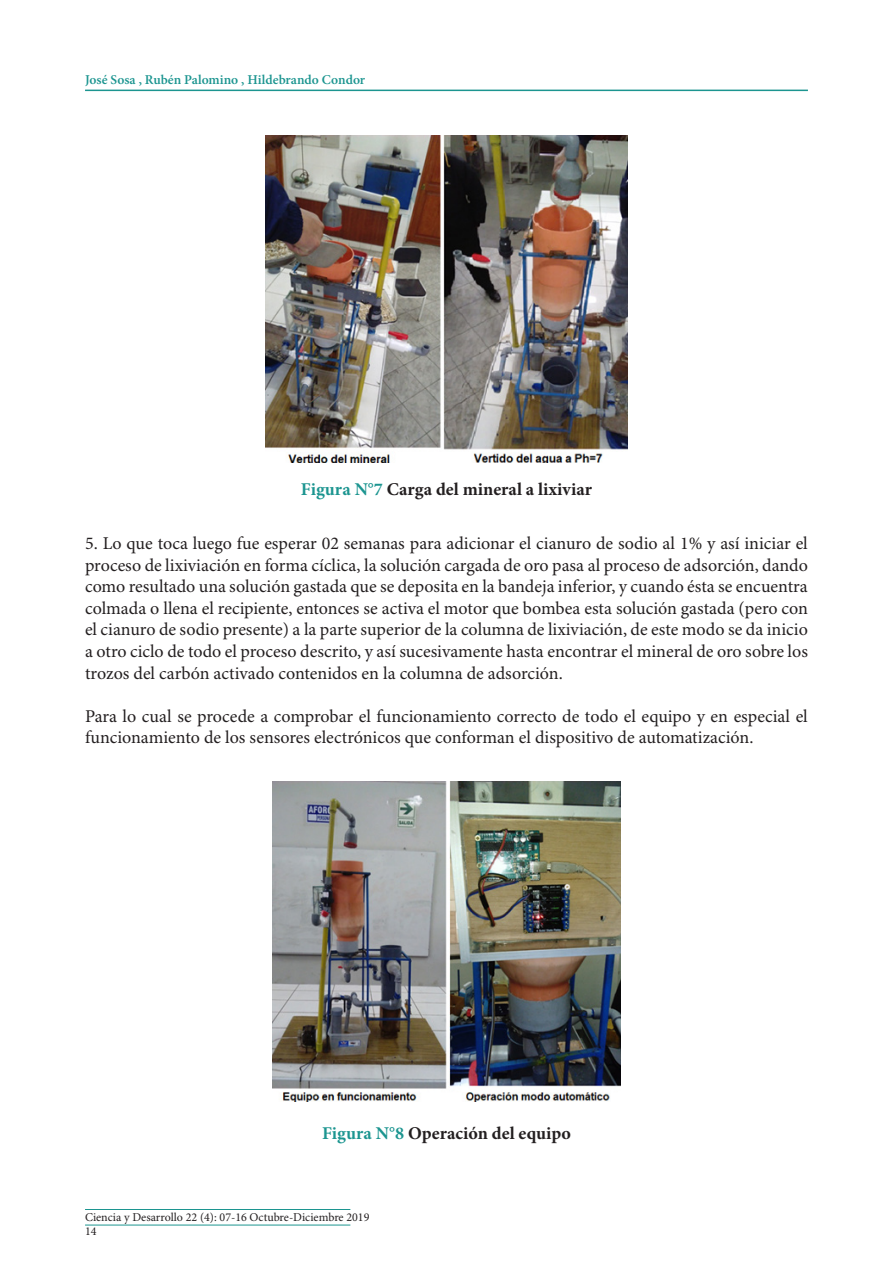
<style>
.page{position:relative;width:893px;height:1263px;background:#fff}
.page>*{position:absolute;margin:0;border:0;box-sizing:border-box;transform-origin:0 0}
.t1{font:18px/21.6px "Minion Pro";color:#231f20;text-align:justify}
.t2{font:700 18px "Minion Pro";color:#231f20}
.t3{font:600 13.5px "Minion Pro";color:#1c9590}
.t4{font:12px "Minion Pro";color:#231f20}
.s1{color:#1c9590}
</style>
<div class="page">
<img style="left:266px;top:136px;width:361px;height:326px">
<img style="left:273px;top:781px;width:347px;height:321px">
<hr style="left:85px;top:90px;width:723px;height:1px;background:#1c9590">
<hr style="left:85px;top:1209px;width:265px;height:1px;background:#1c9590">
<hr style="left:85px;top:1225px;width:265px;height:1px;background:#1c9590">
<p class="t3" style="left:85px;top:70px;width:282px">José Sosa , Rubén Palomino , Hildebrando Condor</p>
<p class="t2" style="left:301px;top:477px;width:293px"><span class="s1">Figura N°7</span> Carga del mineral a lixiviar</p>
<p class="t1" style="left:85px;top:533px;width:724px">5. Lo que toca luego fue esperar 02 semanas para adicionar el cianuro de sodio al 1% y así iniciar el proceso de lixiviación en forma cíclica, la solución cargada de oro pasa al proceso de adsorción, dando como resultado una solución gastada que se deposita en la bandeja inferior, y cuando ésta se encuentra colmada o llena el recipiente, entonces se activa el motor que bombea esta solución gastada (pero con el cianuro de sodio presente) a la parte superior de la columna de lixiviación, de este modo se da inicio a otro ciclo de todo el proceso descrito, y así sucesivamente hasta encontrar el mineral de oro sobre los trozos del carbón activado contenidos en la columna de adsorción.</p>
<p class="t1" style="left:85px;top:706px;width:724px">Para lo cual se procede a comprobar el funcionamiento correcto de todo el equipo y en especial el funcionamiento de los sensores electrónicos que conforman el dispositivo de automatización.</p>
<p class="t2" style="left:322px;top:1121px;width:250px"><span class="s1">Figura N°8</span> Operación del equipo</p>
<p class="t4" style="left:85px;top:1210px;width:286px">Ciencia y Desarrollo 22 (4): 07-16 Octubre-Diciembre 2019</p>
<p class="t4" style="left:85px;top:1224px;width:13px">14</p>
</div>
